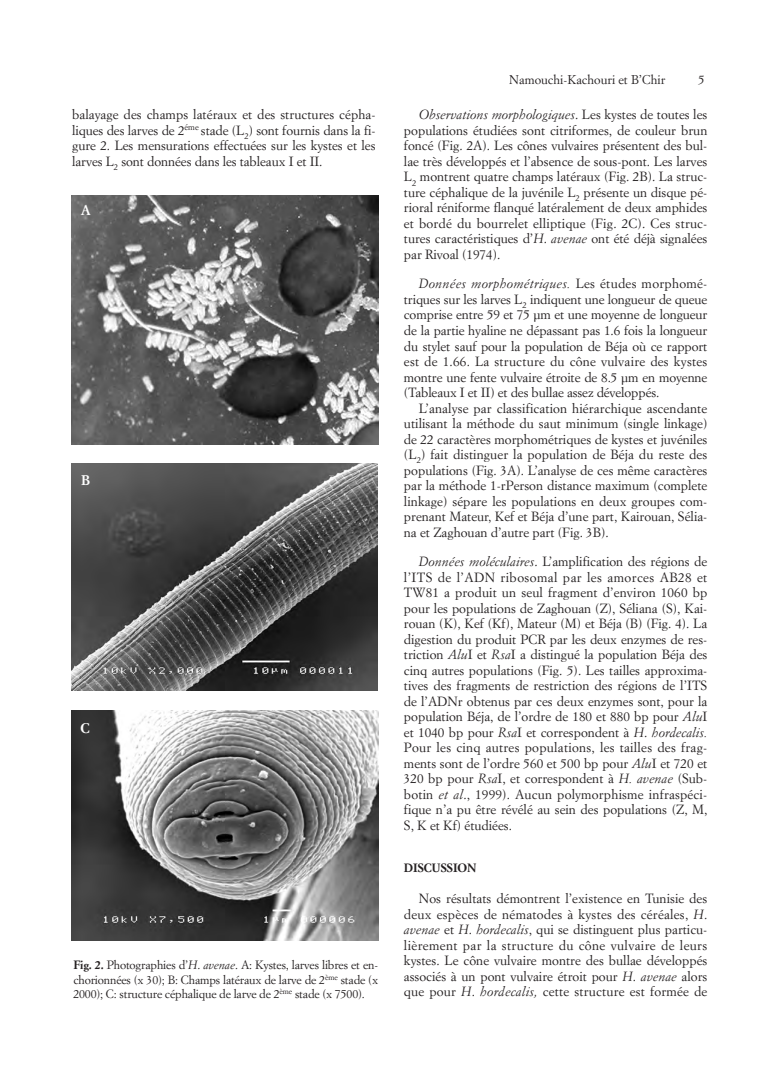
<style>
.page{position:relative;width:780px;height:1088px;background:#fff}
.page>*{position:absolute;margin:0;border:0;box-sizing:border-box;transform-origin:0 0}
.t1{font:700 13.75px "Simoncini Garamond";color:#fff}
.t2{font:13.12px/15.5px "Simoncini Garamond";color:#231f20;text-align:justify}
.t3{font:12.5px "Simoncini Garamond";color:#231f20}
.t4{font:11.88px/14.2px "Simoncini Garamond";letter-spacing:-.015em;color:#231f20;text-align:justify}
.t5{font:700 11.88px "Simoncini Garamond";color:#231f20}
.s1{font-style:italic}
.s2{font-weight:700}
</style>
<div class="page">
<img style="left:71px;top:195px;width:307px;height:249px">
<img style="left:71px;top:463px;width:307px;height:228px">
<img style="left:71px;top:710px;width:307px;height:230px">
<p class="t3" style="left:509px;top:74px;width:158px">Namouchi-Kachouri et B’Chir</p>
<p class="t3" style="left:698px;top:74px;width:8px">5</p>
<p class="t2" style="left:72px;top:108px;width:305px">balayage des champs latéraux et des structures cépha&shy;liques des larves de 2<sup>éme</sup> stade (L<sub>2</sub>) sont fournis dans la fi&shy;gure 2. Les mensurations effectuées sur les kystes et les larves L<sub>2</sub> sont données dans les tableaux I et II.</p>
<p class="t2" style="left:404px;top:108px;width:305px;text-indent:15px"><span class="s1">Observations morphologiques</span>. Les kystes de toutes les populations étudiées sont citriformes, de couleur brun foncé (Fig. 2A). Les cônes vulvaires présentent des bul&shy;lae très développés et l’absence de sous-pont. Les larves L<sub>2</sub> montrent quatre champs latéraux (Fig. 2B). La struc&shy;ture céphalique de la juvénile L<sub>2</sub> présente un disque pé&shy;rioral réniforme flanqué latéralement de deux amphides et bordé du bourrelet elliptique (Fig. 2C). Ces struc&shy;tures caractéristiques d’<span class="s1">H</span>. <span class="s1">avenae</span> ont été déjà signalées par Rivoal (1974).</p>
<p class="t2" style="left:404px;top:277px;width:305px;text-indent:15px"><span class="s1">Données morphométriques.</span> Les études morphomé&shy;triques sur les larves L<sub>2</sub> indiquent une longueur de queue comprise entre 59 et 75 µm et une moyenne de longueur de la partie hyaline ne dépassant pas 1.6 fois la longueur du stylet sauf pour la population de Béja où ce rapport est de 1.66. La structure du cône vulvaire des kystes montre une fente vulvaire étroite de 8.5 µm en moyenne (Tableaux I et II) et des bullae assez développés.</p>
<p class="t2" style="left:404px;top:401px;width:305px;text-indent:15px">L’analyse par classification hiérarchique ascendante utilisant la méthode du saut minimum (single linkage) de 22 caractères morphométriques de kystes et juvéniles (L<sub>2</sub>) fait distinguer la population de Béja du reste des populations (Fig. 3A). L’analyse de ces même caractères par la méthode 1-rPerson distance maximum (complete linkage) sépare les populations en deux groupes com&shy;prenant Mateur, Kef et Béja d’une part, Kairouan, Sélia&shy;na et Zaghouan d’autre part (Fig. 3B).</p>
<p class="t2" style="left:404px;top:555px;width:305px;text-indent:15px"><span class="s1">Données moléculaires</span>. L’amplification des régions de l’ITS de l’ADN ribosomal par les amorces AB28 et TW81 a produit un seul fragment d’environ 1060 bp pour les populations de Zaghouan (Z), Séliana (S), Kai&shy;rouan (K), Kef (Kf), Mateur (M) et Béja (B) (Fig. 4). La digestion du produit PCR par les deux enzymes de res&shy;triction <span class="s1">Alu</span>I et <span class="s1">Rsa</span>I a distingué la population Béja des cinq autres populations (Fig. 5). Les tailles approxima&shy;tives des fragments de restriction des régions de l’ITS de l’ADNr obtenus par ces deux enzymes sont, pour la population Béja, de l’ordre de 180 et 880 bp pour <span class="s1">Alu</span>I et 1040 bp pour <span class="s1">Rsa</span>I et correspondent à <span class="s1">H</span>. <span class="s1">hordecalis.<br></span>Pour les cinq autres populations, les tailles des frag&shy;ments sont de l’ordre 560 et 500 bp pour <span class="s1">Alu</span>I et 720 et 320 bp pour <span class="s1">Rsa</span>I, et correspondent à <span class="s1">H. avenae</span> (Sub&shy;botin <span class="s1">et al</span>., 1999). Aucun polymorphisme infraspéci&shy;fique n’a pu être révélé au sein des populations (Z, M, S, K et Kf) étudiées.</p>
<p class="t5" style="left:404px;top:863px;width:74px">DISCUSSION</p>
<p class="t2" style="left:404px;top:892px;width:305px;text-indent:15px">Nos résultats démontrent l’existence en Tunisie des deux espèces de nématodes à kystes des céréales, <span class="s1">H</span>. <span class="s1">avenae</span> et <span class="s1">H</span>. <span class="s1">hordecalis</span>, qui se distinguent plus particu&shy;lièrement par la structure du cône vulvaire de leurs kystes. Le cône vulvaire montre des bullae développés associés à un pont vulvaire étroit pour <span class="s1">H</span>. <span class="s1">avenae</span> alors que pour <span class="s1">H</span>. <span class="s1">hordecalis,</span> cette structure est formée de</p>
<p class="t1" style="left:81px;top:204px;width:11px">A</p>
<p class="t1" style="left:81px;top:474px;width:11px">B</p>
<p class="t1" style="left:80px;top:722px;width:11px">C</p>
<p class="t4" style="left:73px;top:958px;width:306px"><span class="s2">Fig. 2.</span> Photographies d’<span class="s1">H</span>. <span class="s1">avenae</span>. A: Kystes, larves libres et en&shy;chorionnées (x 30); B: Champs latéraux de larve de 2<sup>ème</sup> stade (x 2000); C: structure céphalique de larve de 2<sup>ème</sup> stade (x 7500).</p>
</div>
